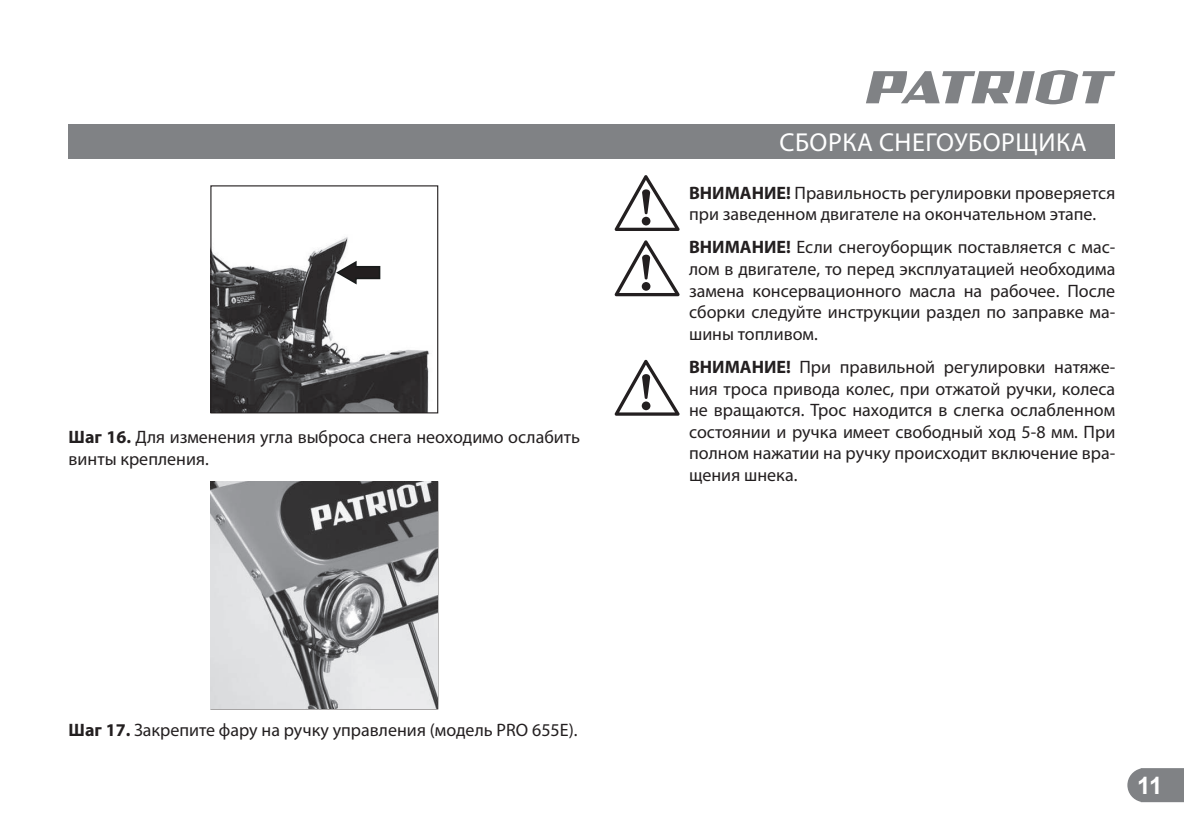
<style>
.page{position:relative;width:1184px;height:836px;background:#fff}
.page>*{position:absolute;margin:0;border:0;box-sizing:border-box;transform-origin:0 0}
.t1{font:26px "Myriad Pro";letter-spacing:.02em;color:#fff}
.t2{font:700 24px "Arial";color:#fff}
.t3{font:18px/21.6px "Myriad Pro";color:#231f20}
.s1{font-weight:700}
</style>
<div class="page">
<svg style="left:1127px;top:768px;width:57px;height:33px;background:#888a8d"></svg>
<svg style="left:866px;top:70px;width:249px;height:34px"></svg>
<div style="left:69px;top:124px;width:1046px;height:34px;background:#808285"></div>
<img style="left:212px;top:237px;width:218px;height:174px">
<div style="left:210px;top:185px;width:228px;height:228px;border:1px solid #231f20"></div>
<svg style="left:334px;top:259px;width:47px;height:27px"></svg>
<img style="left:211px;top:481px;width:227px;height:227px">
<svg style="left:614px;top:175px;width:66px;height:56px"></svg>
<svg style="left:614px;top:359px;width:66px;height:56px"></svg>
<svg style="left:614px;top:240px;width:66px;height:56px"></svg>
<p class="t3" style="left:69px;top:426px;width:513px"><span class="s1">Шаг 16.</span> Для изменения угла выброса снега неоходимо ослабить винты крепления.</p>
<p class="t3" style="left:69px;top:718px;width:510px"><span class="s1">Шаг 17.</span> Закрепите фару на ручку управления (модель PRO 655Е).</p>
<h1 class="t1" style="left:779px;top:126px;width:309px">СБОРКА СНЕГОУБОРЩИКА</h1>
<p class="t3" style="left:689px;top:182px;width:428px"><span class="s1">ВНИМАНИЕ!</span> Правильность регулировки проверяется при заведенном двигателе на окончательном этапе.</p>
<p class="t3" style="left:689px;top:236px;width:428px;text-align:justify"><span class="s1">ВНИМАНИЕ!</span> Если снегоуборщик поставляется с мас&shy;лом в двигателе, то перед эксплуатацией необходима замена консервационного масла на рабочее. После сборки следуйте инструкции раздел по заправке ма&shy;шины топливом.</p>
<p class="t3" style="left:689px;top:355px;width:428px;text-align:justify"><span class="s1">ВНИМАНИЕ!</span> При правильной регулировки натяже&shy;ния троса привода колес, при отжатой ручки, колеса не вращаются. Трос находится в слегка ослабленном состоянии и ручка имеет свободный ход 5-8 мм. При полном нажатии на ручку происходит включение вра&shy;щения шнека.</p>
<h2 class="t2" style="left:1137px;top:769px;width:27px">11</h2>
</div>
